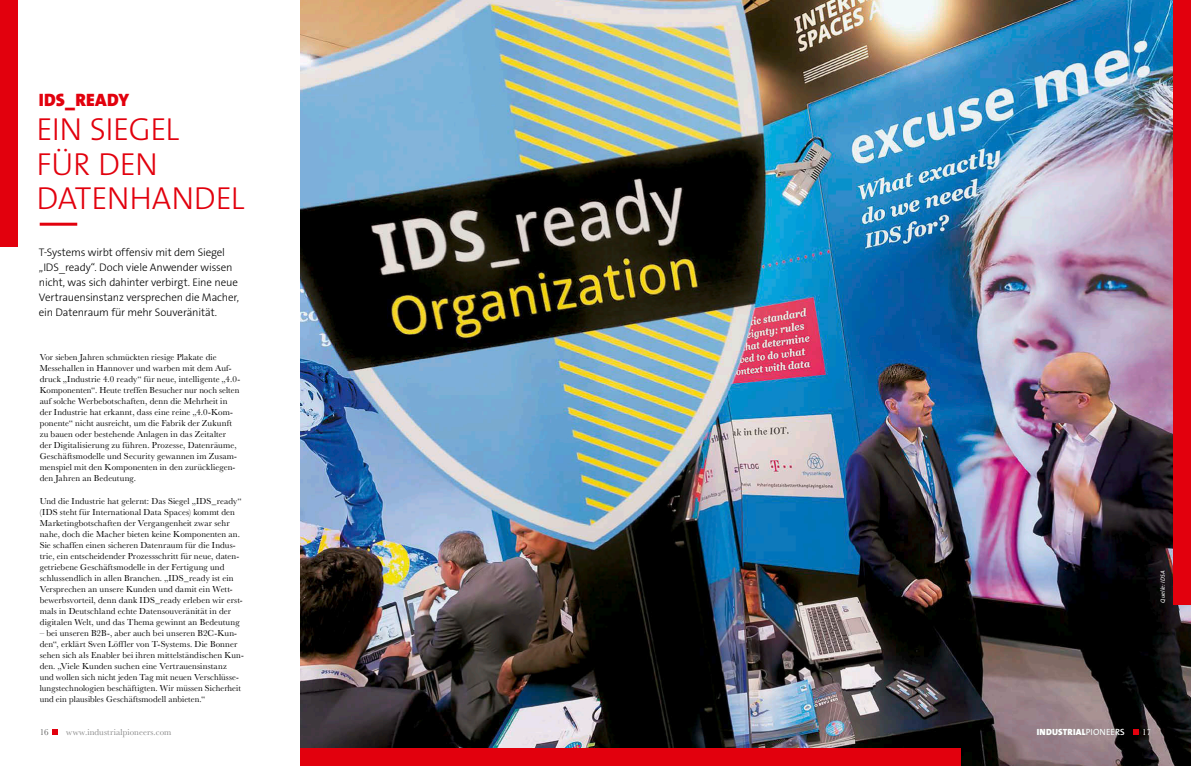
<style>
.page{position:relative;width:1191px;height:766px;background:#fff}
.page>*{position:absolute;margin:0;border:0;box-sizing:border-box;transform-origin:0 0}
.t1{font:32px/34px "The Sans LP3 Lig";letter-spacing:-.015em;color:#e2000d}
.t2{font:900 18px "The Sans LP9";letter-spacing:.015em;color:#e2000d}
.t3{font:11px/15px "The Sans LP3 Lig";letter-spacing:-.015em;color:#000}
.t4{font:9px/11px "Baskerville";letter-spacing:.01em;color:#000}
.t5{font:9px "Baskerville";letter-spacing:.01em;color:#868686}
.t6{font:900 9px "The Sans LP9";letter-spacing:.025em;color:#fff}
.t7{font:9px "Baskerville";color:#565655}
.t8{font:9px "Baskerville";color:#fff}
.t9{font:6px "The Sans LP5 Plain IT";letter-spacing:.01em;color:#fff}
.s1{font-family:"The Sans LP5 Plain";font-weight:400}
</style>
<div class="page">
<img style="left:300px;top:0;width:891px;height:765px">
<svg style="left:52px;top:729px;width:6px;height:5px"></svg>
<div style="left:1174px;top:0;width:17px;height:604px;background:#e2000d"></div>
<div style="left:300px;top:748px;width:661px;height:17px;background:#e2000d"></div>
<div style="left:0;top:0;width:17px;height:247px;background:#e2000d"></div>
<hr style="left:40px;top:223px;width:37px;height:3px;background:#e2000d">
<svg style="left:1133px;top:728px;width:5px;height:6px"></svg>
<h2 class="t2" style="left:39px;top:89px;width:92px">IDS_READY</h2>
<h1 class="t1" style="left:37px;top:113px;width:209px">EIN SIEGEL<br>FÜR DEN<br>DATENHANDEL</h1>
<p class="t3" style="left:39px;top:245px;width:202px">T-Systems wirbt offensiv mit dem Siegel „IDS_ready“. Doch viele Anwender wissen nicht, was sich dahinter verbirgt. Eine neue Vertrauensinstanz versprechen die Macher, ein Datenraum für mehr Souveränität.</p>
<p class="t4" style="left:40px;top:352px;width:202px">Vor sieben Jahren schmückten riesige Plakate die Messehallen in Hannover und warben mit dem Auf&shy;druck „Industrie 4.0 ready“ für neue, intelligente „4.0- Komponenten“. Heute treffen Besucher nur noch selten auf solche Werbebotschaften, denn die Mehrheit in der Industrie hat erkannt, dass eine reine „4.0-Kom&shy;ponente“ nicht ausreicht, um die Fabrik der Zukunft zu bauen oder bestehende Anlagen in das Zeitalter der Digitalisierung zu führen. Prozesse, Datenräume, Geschäftsmodelle und Security gewannen im Zusam&shy;menspiel mit den Komponenten in den zurückliegen&shy;den Jahren an Bedeutung.</p>
<p class="t4" style="left:40px;top:495px;width:204px">Und die Industrie hat gelernt: Das Siegel „IDS_ready“ (IDS steht für International Data Spaces) kommt den Marketingbotschaften der Vergangenheit zwar sehr nahe, doch die Macher bieten keine Komponenten an.<br>Sie schaffen einen sicheren Datenraum für die Indus&shy;trie, ein entscheidender Prozessschritt für neue, daten&shy;getriebene Geschäftsmodelle in der Fertigung und schlussendlich in allen Branchen. „IDS_ready ist ein Versprechen an unsere Kunden und damit ein Wett&shy;bewerbsvorteil, denn dank IDS_ready erleben wir erst&shy;mals in Deutschland echte Datensouveränität in der digitalen Welt, und das Thema gewinnt an Bedeutung</p>
<p class="t4" style="left:40px;top:627px;width:206px">– bei unseren B2B-, aber auch bei unseren B2C-Kun&shy;den“, erklärt Sven Löffler von T-Systems. Die Bonner sehen sich als Enabler bei ihren mittelständischen Kun&shy;den. „Viele Kunden suchen eine Vertrauensinstanz<br>und wollen sich nicht jeden Tag mit neuen Verschlüsse&shy;lungstechnologien beschäftigten. Wir müssen Sicherheit und ein plausibles Geschäftsmodell anbieten.“</p>
<p class="t7" style="left:40px;top:725px;width:10px">16</p>
<p class="t5" style="left:66px;top:725px;width:107px">www.industrialpioneers.com</p>
<p class="t9" style="left:1159px;top:602px;width:34px;rotate:-90deg">Quelle: IDSA</p>
<p class="t6" style="left:1036px;top:725px;width:90px">INDUSTRIAL<span class="s1">PIONEERS</span></p>
<p class="t8" style="left:1142px;top:725px;width:10px">17</p>
</div>
